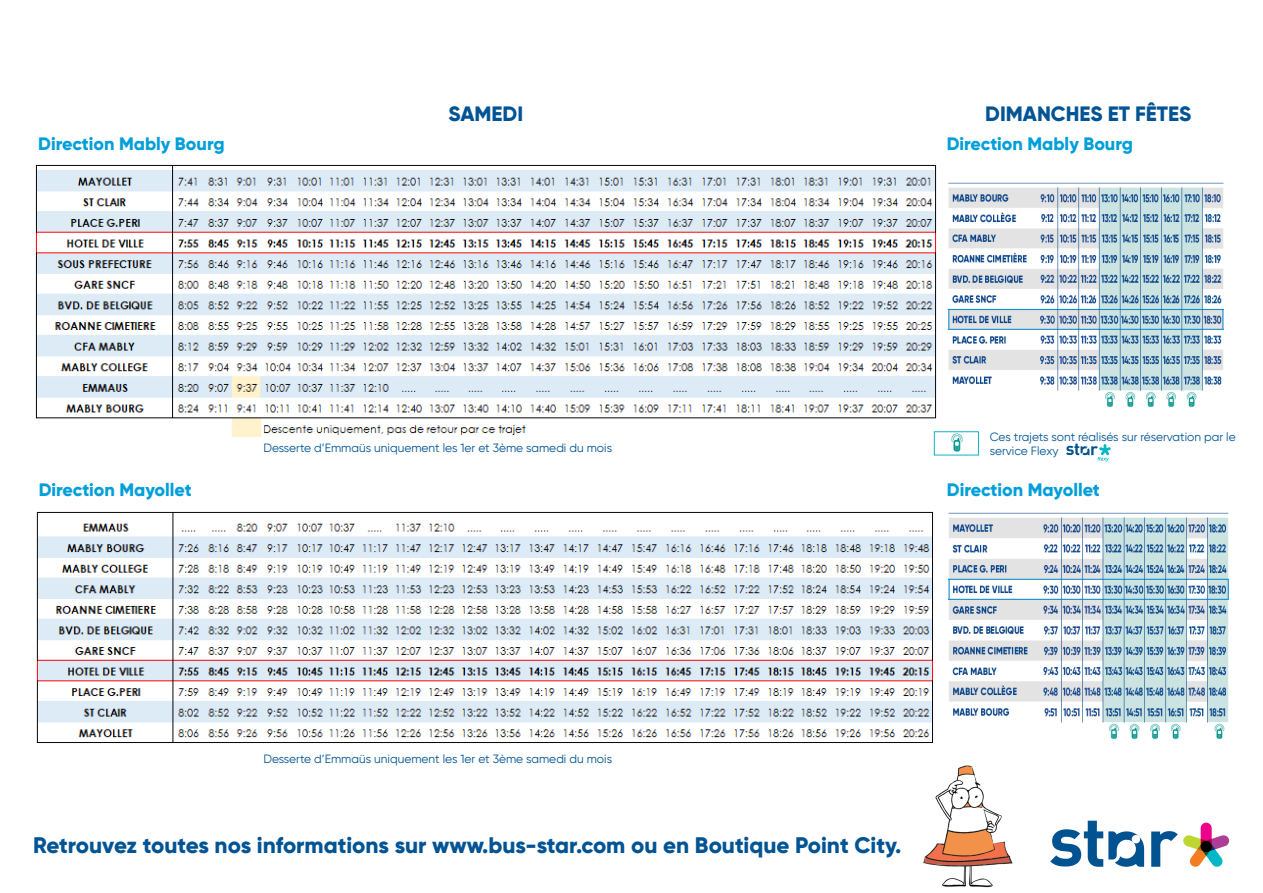
<style>
.page{position:relative;width:1263px;height:893px;background:#fff}
.page>*{position:absolute;margin:0;border:0;box-sizing:border-box;transform-origin:0 0}
.t1{font:800 22.5px "Gilroy";color:#015494}
.t2{font:800 20.7px "Gilroy";color:#015494}
.t3{font:800 18px "Gilroy";color:#009fda}
.t4{font:12px "Gilroy";color:#015494}
</style>
<div class="page">
<img style="left:35px;top:164px;width:902px;height:272px">
<img style="left:36px;top:511px;width:897px;height:232px">
<img style="left:923px;top:765px;width:90px;height:123px">
<svg style="left:1050px;top:821px;width:94px;height:46px"></svg>
<svg style="left:1151px;top:823px;width:79px;height:44px"></svg>
<img style="left:948px;top:512px;width:281px;height:227px">
<img style="left:947px;top:182px;width:278px;height:226px">
<img style="left:936px;top:433px;width:27px;height:19px">
<div style="left:934px;top:431px;width:45px;height:24px;border:1px solid #0eb3c9"></div>
<svg style="left:1066px;top:444px;width:45px;height:18px"></svg>
<p class="t3" style="left:38px;top:132px;width:188px">Direction Mably Bourg</p>
<p class="t2" style="left:448px;top:101px;width:76px">SAMEDI</p>
<p class="t2" style="left:985px;top:101px;width:208px">DIMANCHES ET FÊTES</p>
<p class="t3" style="left:947px;top:132px;width:188px">Direction Mably Bourg</p>
<p class="t3" style="left:39px;top:479px;width:155px">Direction Mayollet</p>
<p class="t4" style="left:990px;top:429px;width:247px">Ces trajets sont réalisés sur réservation par le</p>
<p class="t4" style="left:263px;top:440px;width:350px">Desserte d’Emmaüs uniquement les 1er et 3ème samedi du mois</p>
<p class="t4" style="left:990px;top:444px;width:70px">service Flexy</p>
<p class="t3" style="left:947px;top:479px;width:155px">Direction Mayollet</p>
<p class="t4" style="left:263px;top:751px;width:350px">Desserte d’Emmaüs uniquement les 1er et 3ème samedi du mois</p>
<p class="t1" style="left:33px;top:831px;width:870px">Retrouvez toutes nos informations sur www.bus-star.com ou en Boutique Point City.</p>
</div>
